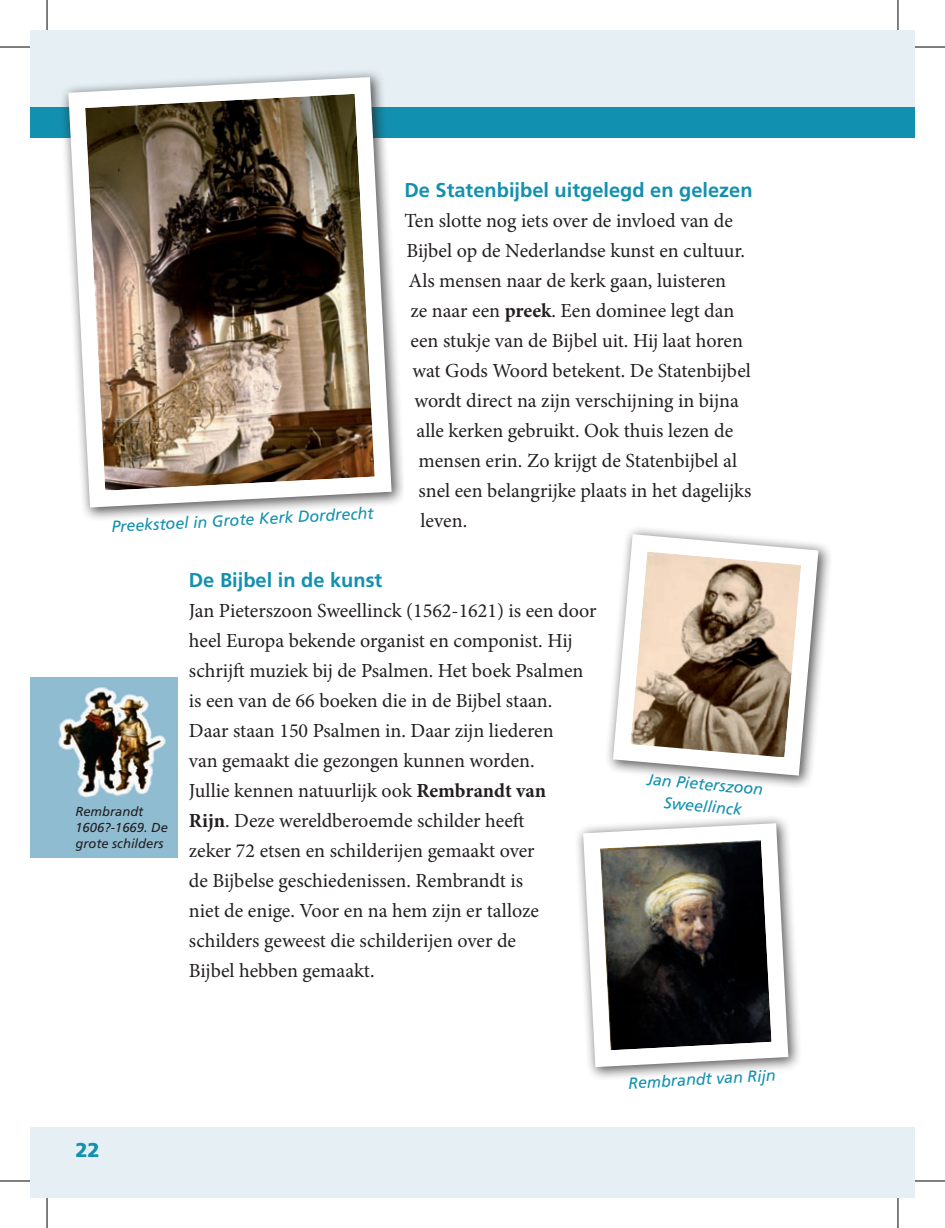
<style>
.page{position:relative;width:945px;height:1228px;background:#fff}
.page>*{position:absolute;margin:0;border:0;box-sizing:border-box;transform-origin:0 0}
.t1{font:20px/30px "Minion Pro";color:#231f20}
.t2{font:700 20px "Frutiger LT Std";color:#1290af}
.t3{font:900 20px "Frutiger LT Std";color:#1290af}
.t4{font:italic 16px/22px "Frutiger LT Std";color:#1290af;text-align:center}
.t5{font:italic 13px/16px "Frutiger LT Std";color:#231f20}
.s1{font-weight:700}
</style>
<div class="page">
<div style="left:30px;top:30px;width:867px;height:85px;background:#e6f0f4"></div>
<div style="left:30px;top:1127px;width:867px;height:71px;background:#e6f0f4"></div>
<div style="left:30px;top:107px;width:867px;height:30px;background:#1290af"></div>
<div style="left:897px;top:30px;width:17px;height:85px;background:#e6f0f4"></div>
<div style="left:897px;top:1127px;width:17px;height:71px;background:#e6f0f4"></div>
<div style="left:897px;top:107px;width:17px;height:30px;background:#1290af"></div>
<div style="left:57px;top:66px;width:347px;height:454px;background:#231f20;opacity:.75"></div>
<img style="left:60px;top:69px;width:340px;height:447px">
<svg style="left:608px;top:529px;width:219px;height:255px"></svg>
<div style="left:572px;top:812px;width:228px;height:268px;background:#231f20;opacity:.75"></div>
<svg style="left:574px;top:815px;width:222px;height:260px"></svg>
<div style="left:30px;top:677px;width:147px;height:180px;background:#90bcd1"></div>
<img style="left:58px;top:687px;width:108px;height:111px">
<hr style="left:0;top:47px;width:30px;height:1px;background:#000">
<hr style="left:914px;top:47px;width:30px;height:1px;background:#000">
<hr style="left:0;top:1181px;width:30px;height:1px;background:#000">
<hr style="left:914px;top:1181px;width:30px;height:1px;background:#000">
<hr style="left:47px;top:0;width:1px;height:30px;background:#000">
<hr style="left:47px;top:1198px;width:1px;height:30px;background:#000">
<hr style="left:897px;top:0;width:1px;height:30px;background:#000">
<hr style="left:897px;top:1198px;width:1px;height:30px;background:#000">
<p class="t4" style="left:111px;top:516px;width:264px;rotate:-3deg">Preekstoel in Grote Kerk Dordrecht</p>
<p class="t2" style="left:404px;top:178px;width:349px">De Statenbijbel uitgelegd en gelezen</p>
<p class="t1" style="left:404px;top:206px;width:330px">Ten slotte nog iets over de invloed van de</p>
<p class="t1" style="left:406px;top:236px;width:340px">Bijbel op de Nederlandse kunst en cultuur.</p>
<p class="t1" style="left:408px;top:266px;width:319px">Als mensen naar de kerk gaan, luisteren</p>
<p class="t1" style="left:410px;top:296px;width:325px">ze naar een <span class="s1">preek</span>. Een dominee legt dan</p>
<p class="t1" style="left:410px;top:326px;width:334px">een stukje van de Bijbel uit. Hij laat horen</p>
<p class="t1" style="left:412px;top:356px;width:340px">wat Gods Woord betekent. De Statenbijbel</p>
<p class="t1" style="left:414px;top:386px;width:326px">wordt direct na zijn verschijning in bijna</p>
<p class="t1" style="left:416px;top:416px;width:318px">alle kerken gebruikt. Ook thuis lezen de</p>
<p class="t1" style="left:418px;top:446px;width:320px">mensen erin. Zo krijgt de Statenbijbel al</p>
<p class="t1" style="left:418px;top:476px;width:334px">snel een belangrijke plaats in het dagelijks</p>
<p class="t1" style="left:420px;top:506px;width:48px">leven.</p>
<p class="t5" style="left:75px;top:803px;width:94px">Rembrandt<br>1606?-1669. De grote schilders</p>
<p class="t2" style="left:189px;top:568px;width:195px">De Bijbel in de kunst</p>
<p class="t1" style="left:189px;top:596px;width:409px">Jan Pieterszoon Sweellinck (1562-1621) is een door heel Europa bekende organist en componist. Hij schrijft muziek bij de Psalmen. Het boek Psalmen is een van de 66 boeken die in de Bijbel staan.<br>Daar staan 150 Psalmen in. Daar zijn liederen<br>van gemaakt die gezongen kunnen worden.<br>Jullie kennen natuurlijk ook <span class="s1">Rembrandt van<br>Rijn</span>. Deze wereldberoemde schilder heeft<br>zeker 72 etsen en schilderijen gemaakt over<br>de Bijbelse geschiedenissen. Rembrandt is<br>niet de enige. Voor en na hem zijn er talloze schilders geweest die schilderijen over de<br>Bijbel hebben gemaakt.</p>
<p class="t4" style="left:648px;top:768px;width:118px;rotate:5deg">Jan Pieterszoon<br>Sweellinck</p>
<p class="t3" style="left:75px;top:1138px;width:26px">22</p>
<p class="t4" style="left:627px;top:1072px;width:149px;rotate:-3deg">Rembrandt van Rijn</p>
</div>
